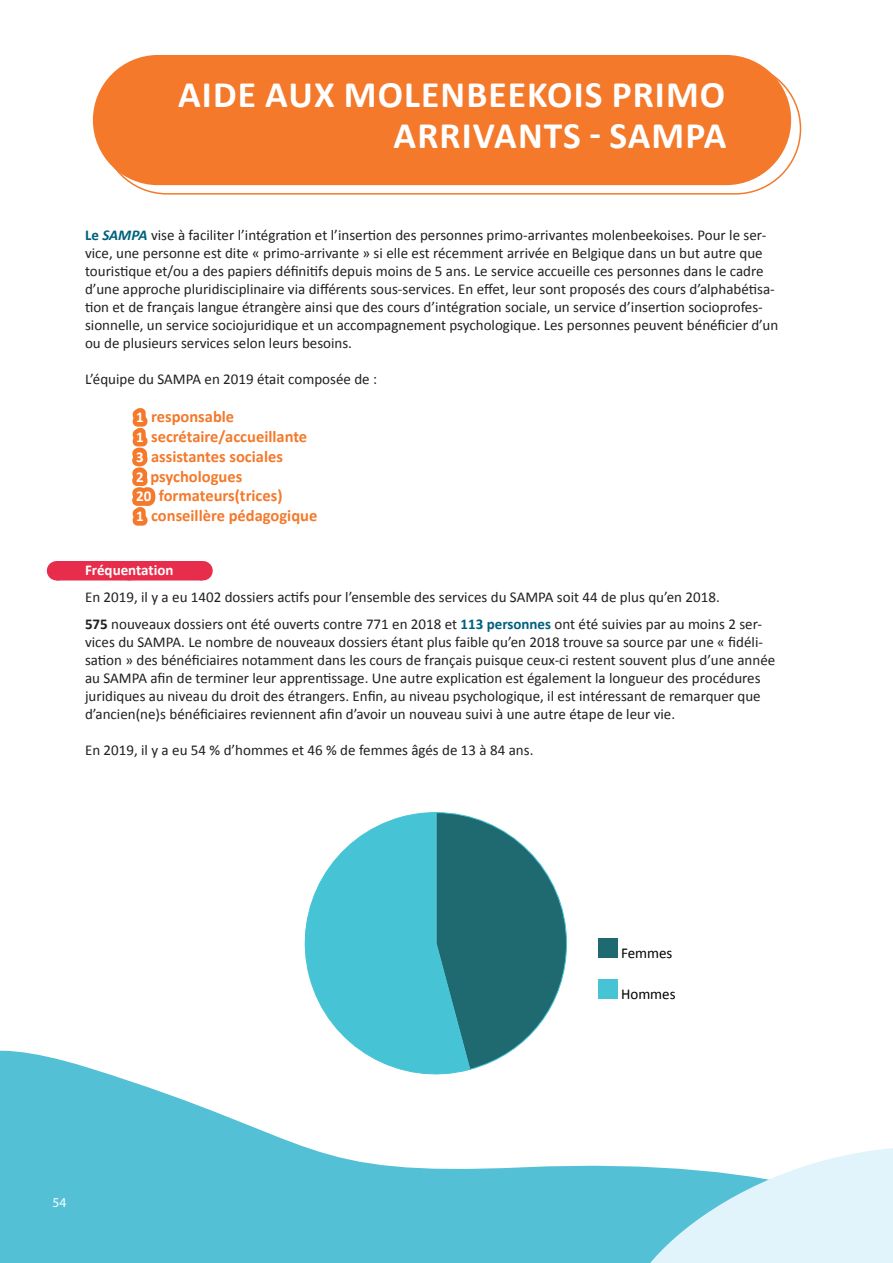
<style>
.page{position:relative;width:893px;height:1263px;background:#fff}
.page>*{position:absolute;margin:0;border:0;box-sizing:border-box;transform-origin:0 0}
.GROS-TITRES{font:700 37.5px "Calibri";letter-spacing:.03em;color:#fff}
.texte{font:700 16.5px "Calibri";color:#f4792a}
.texte-2{font:15px/18px "Calibri";color:#231f20}
.ROSE_endessous-sstit{font:700 15px "Calibri";color:#fff}
.texte-3{font:15px "Calibri";color:#000001}
.t1{font:13.5px "Myriad Pro";color:#fff}
.s1{font-weight:700;color:#00617d}
.s2{font-weight:700;font-style:italic;color:#00617d}
.s3{font-size:15px}
.s4{font-weight:700}
</style>
<div class="page">
<svg style="left:0;top:1050px;width:597px;height:213px;fill:#54c0d5"></svg>
<svg style="left:597px;top:1148px;width:296px;height:115px;fill:#e1f4fc"></svg>
<div style="left:101px;top:63px;width:700px;height:132px;border:2px solid #f4792a;border-radius:65px"></div>
<div style="left:93px;top:55px;width:698px;height:130px;background:#f4792a;border-radius:65px"></div>
<div style="left:57px;top:561px;width:145px;height:19px;background:#e72d4b"></div>
<svg style="left:202px;top:561px;width:1px;height:19px"></svg>
<svg style="left:470px;top:816px;width:97px;height:254px"></svg>
<svg style="left:290px;top:812px;width:180px;height:276px"></svg>
<div style="left:598px;top:938px;width:20px;height:20px;background:#1e6a70"></div>
<div style="left:598px;top:979px;width:20px;height:20px;background:#46c3d4"></div>
<p class="GROS-TITRES" style="left:178px;top:71px;width:549px">AIDE AUX MOLENBEEKOIS PRIMO</p>
<p class="GROS-TITRES" style="left:394px;top:112px;width:335px">ARRIVANTS - SAMPA</p>
<p class="texte-2" style="left:85px;top:226px;width:695px"><span class="s1">Le</span> <span class="s2">SAMPA</span> vise à faciliter l’intégration et l’insertion des personnes primo-arrivantes molenbeekoises. Pour le ser&shy;vice, une personne est dite « primo-arrivante » si elle est récemment arrivée en Belgique dans un but autre que touristique et/ou a des papiers définitifs depuis moins de 5 ans. Le service accueille ces personnes dans le cadre d’une approche pluridisciplinaire via différents sous-services. En effet, leur sont proposés des cours d’alphabétisa&shy;tion et de français langue étrangère ainsi que des cours d’intégration sociale, un service d’insertion socioprofes&shy;sionnelle, un service sociojuridique et un accompagnement psychologique. Les personnes peuvent bénéficier d’un ou de plusieurs services selon leurs besoins.</p>
<p class="texte-2" style="left:85px;top:370px;width:294px">L’équipe du SAMPA en 2019 était composée de :</p>
<p class="texte" style="left:136px;top:406px;width:100px"><span class="s3">1</span> responsable</p>
<p class="texte" style="left:136px;top:426px;width:173px"><span class="s3">1</span> secrétaire/accueillante</p>
<p class="texte" style="left:136px;top:446px;width:148px"><span class="s3">3</span> assistantes sociales</p>
<p class="texte" style="left:136px;top:466px;width:108px"><span class="s3">2</span> psychologues</p>
<p class="texte" style="left:136px;top:486px;width:148px"><span class="s3">20</span> formateurs(trices)</p>
<p class="texte" style="left:136px;top:505px;width:183px"><span class="s3">1</span> conseillère pédagogique</p>
<p class="ROSE_endessous-sstit" style="left:85px;top:561px;width:90px">Fréquentation</p>
<p class="texte-2" style="left:85px;top:587px;width:636px">En 2019, il y a eu 1402 dossiers actifs pour l’ensemble des services du SAMPA soit 44 de plus qu’en 2018.</p>
<p class="texte-2" style="left:85px;top:614px;width:692px"><span class="s4">575</span> nouveaux dossiers ont été ouverts contre 771 en 2018 et <span class="s1">113 personnes</span> ont été suivies par au moins 2 ser&shy;vices du SAMPA. Le nombre de nouveaux dossiers étant plus faible qu’en 2018 trouve sa source par une « fidéli&shy;sation » des bénéficiaires notamment dans les cours de français puisque ceux-ci restent souvent plus d’une année au SAMPA afin de terminer leur apprentissage. Une autre explication est également la longueur des procédures juridiques au niveau du droit des étrangers. Enfin, au niveau psychologique, il est intéressant de remarquer que d’ancien(ne)s bénéficiaires reviennent afin d’avoir un nouveau suivi à une autre étape de leur vie.</p>
<p class="texte-2" style="left:85px;top:740px;width:450px">En 2019, il y a eu 54 % d’hommes et 46 % de femmes âgés de 13 à 84 ans.</p>
<p class="texte-3" style="left:621px;top:944px;width:53px">Femmes</p>
<p class="texte-3" style="left:621px;top:985px;width:56px">Hommes</p>
<p class="t1" style="left:53px;top:1194px;width:15px">54</p>
</div>
